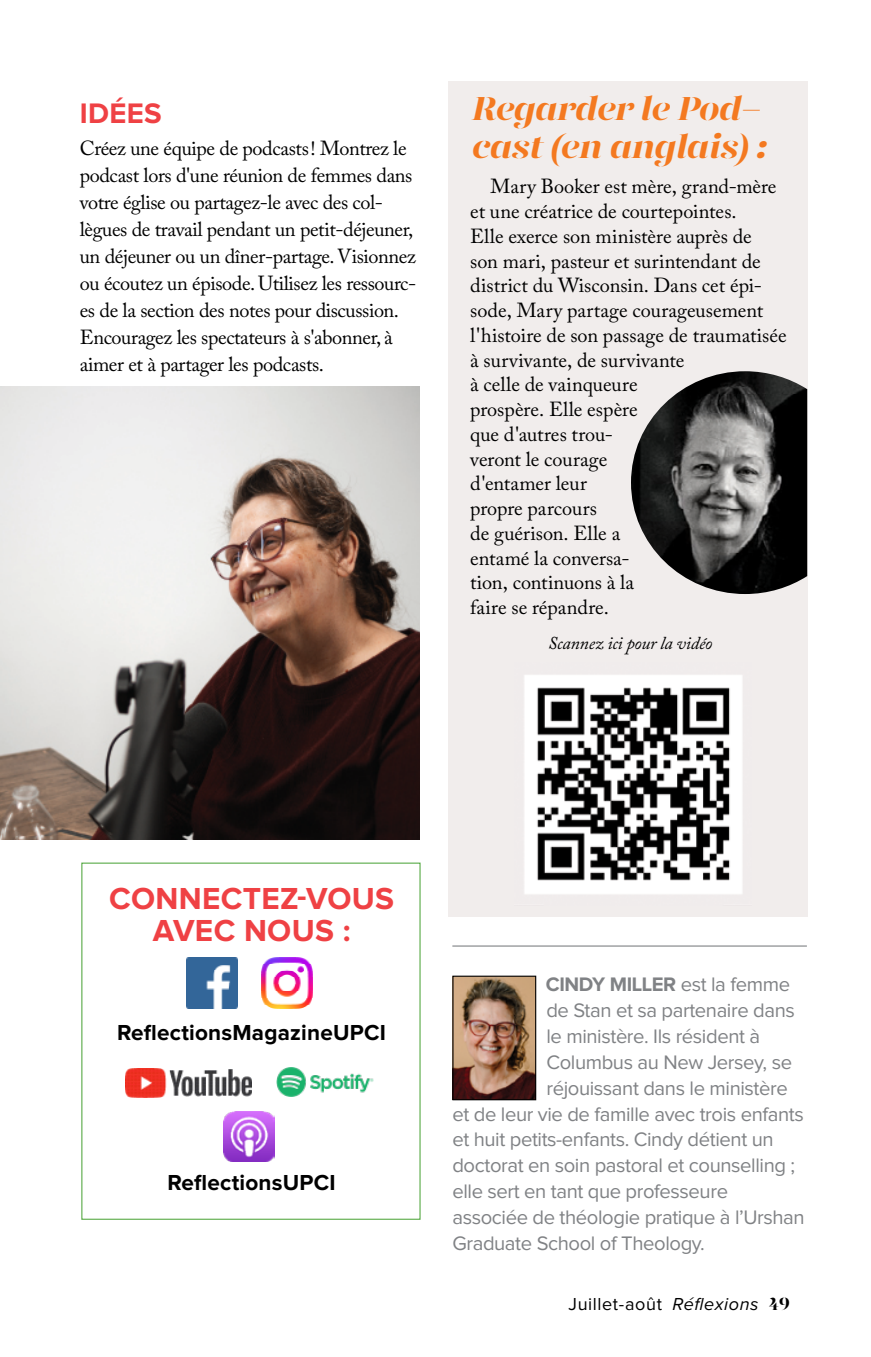
<style>
.page{position:relative;width:871px;height:1357px;background:#fff}
.page>*{position:absolute;margin:0;border:0;box-sizing:border-box;transform-origin:0 0}
.t1{font:italic 900 33.75px/38.2px "Gabriela Stencil";letter-spacing:-.02em;color:#f47920}
.t2{font:700 31.5px/31.5px "Proxima Nova";letter-spacing:.01em;color:#ef4144;text-align:center}
.t3{font:700 29.25px "Proxima Nova";letter-spacing:.01em;color:#ef4144}
.t4{font:700 22.5px "Proxima Nova";letter-spacing:.01em;color:#000}
.t5{font:20.25px/24.8px "Adobe Caslon Pro";letter-spacing:-.01em;color:#000}
.t6{font:20.25px "Proxima Nova";letter-spacing:-.02em;color:#808285}
.t7{font:700 20.25px "Proxima Nova";letter-spacing:-.02em;color:#808285}
.t8{font:18px "Proxima Nova";letter-spacing:.035em;color:#000}
.t9{font:italic 18px "Adobe Caslon Pro";letter-spacing:-.01em;color:#000}
.s1{font-weight:400}
.s2{font-style:italic}
.s3{font-family:"Gabriela Stencil";font-weight:900}
</style>
<div class="page">
<div style="left:448px;top:82px;width:359px;height:835px;background:#f1edec"></div>
<img style="left:524px;top:675px;width:218px;height:219px">
<img style="left:631px;top:371px;width:176px;height:223px">
<hr style="left:452px;top:945px;width:355px;height:1px;background:#808285">
<img style="left:454px;top:977px;width:80px;height:121px">
<div style="left:452px;top:975px;width:84px;height:125px;border:1px solid #000"></div>
<img style="left:0;top:387px;width:419px;height:452px">
<div style="left:81px;top:862px;width:339px;height:358px;border:1px solid #59aa47"></div>
<img style="left:186px;top:957px;width:51px;height:51px">
<img style="left:224px;top:1111px;width:51px;height:51px">
<img style="left:125px;top:1069px;width:126px;height:28px">
<img style="left:277px;top:1068px;width:96px;height:29px">
<img style="left:261px;top:957px;width:51px;height:51px">
<h3 class="t3" style="left:80px;top:96px;width:83px">IDÉES</h3>
<p class="t5" style="left:80px;top:135px;width:338px;line-height:27px">Créez une équipe de podcasts! Montrez le podcast lors d'une réunion de femmes dans votre église ou partagez-le avec des col&shy;lègues de travail pendant un petit-déjeuner, un déjeuner ou un dîner-partage. Visionnez ou écoutez un épisode. Utilisez les ressourc&shy;es de la section des notes pour discussion.<br>Encouragez les spectateurs à s'abonner, à aimer et à partager les podcasts.</p>
<h1 class="t1" style="left:470px;top:90px;width:297px">Regarder le Pod&shy;cast (en anglais) :</h1>
<p class="t5" style="left:470px;top:174px;width:318px;text-indent:20px">Mary Booker est mère, grand-mère et une créatrice de courtepointes.<br>Elle exerce son ministère auprès de<br>son mari, pasteur et surintendant de district du Wisconsin. Dans cet épi&shy;sode, Mary partage courageusement l'histoire de son passage de traumatisée à survivante, de survivante<br>à celle de vainqueure<br>prospère. Elle espère<br>que d'autres trou-<br>veront le courage<br>d'entamer leur<br>propre parcours<br>de guérison. Elle a<br>entamé la conversa-<br>tion, continuons à la<br>faire se répandre.</p>
<p class="t9" style="left:548px;top:632px;width:166px">Scannez ici pour la vidéo</p>
<h2 class="t2" style="left:109px;top:883px;width:286px">CONNECTEZ-VOUS<br>AVEC NOUS :</h2>
<p class="t4" style="left:117px;top:1019px;width:270px">ReflectionsMagazineUPCI</p>
<p class="t4" style="left:168px;top:1170px;width:170px">ReflectionsUPCI</p>
<p class="t7" style="left:546px;top:973px;width:246px">CINDY MILLER <span class="s1">est la femme</span></p>
<p class="t6" style="left:546px;top:999px;width:250px">de Stan et sa partenaire dans</p>
<p class="t6" style="left:546px;top:1025px;width:215px">le ministère. Ils résident à</p>
<p class="t6" style="left:546px;top:1051px;width:247px">Columbus au New Jersey, se</p>
<p class="t6" style="left:546px;top:1076px;width:243px">réjouissant dans le ministère</p>
<p class="t6" style="left:452px;top:1102px;width:353px">et de leur vie de famille avec trois enfants</p>
<p class="t6" style="left:452px;top:1128px;width:323px">et huit petits-enfants. Cindy détient un</p>
<p class="t6" style="left:452px;top:1154px;width:344px">doctorat en soin pastoral et counselling ;</p>
<p class="t6" style="left:452px;top:1180px;width:277px">elle sert en tant que professeure</p>
<p class="t6" style="left:452px;top:1206px;width:354px">associée de théologie pratique à l’Urshan</p>
<p class="t6" style="left:452px;top:1232px;width:254px">Graduate School of Theology.</p>
<p class="t8" style="left:568px;top:1294px;width:223px">Juillet-août <span class="s2">Réflexions</span> <span class="s3">49</span></p>
</div>
